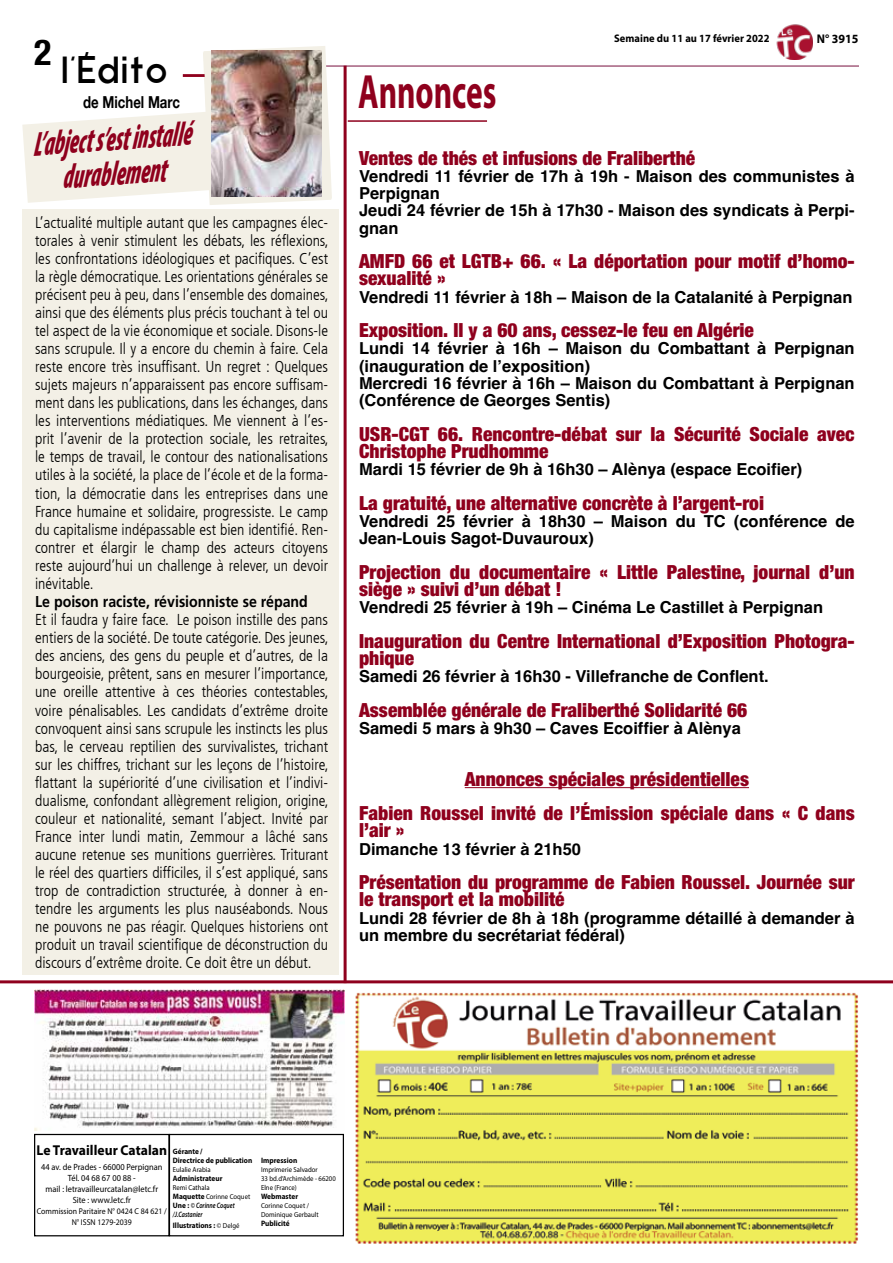
<style>
.page{position:relative;width:893px;height:1263px;background:#fff}
.page>*{position:absolute;margin:0;border:0;box-sizing:border-box;transform-origin:0 0}
.t1{font:700 48.3px "Myriad Pro";color:#8f001d;scale:.65 1}
.t2{font:36px "Modern Sans";color:#000}
.t3{font:700 condensed 36px "Helvetica Neue";color:#000}
.t4{font:italic 900 condensed 34.5px/34.5px "Myriad Pro";color:#8f001d;text-align:center;scale:.65 1}
.t5{font:900 condensed 19.5px/17.2px "Helvetica Neue";color:#8f001d}
.t6{font:700 16.5px/17.2px "Helvetica";color:#000}
.t7{font:700 16.5px "Helvetica Neue";color:#000;scale:.8 1}
.t8{font:300 condensed 15.75px/18px "Frutiger LT";color:#000;text-align:justify}
.t9{font:700 15.75px "Frutiger LT Std";color:#000;scale:.9 1}
.t10{font:700 14.25px "Myriad Pro";color:#000;scale:.95 1}
.t11{font:700 12.6px "Myriad Pro";color:#000;scale:.95 1}
.t12{font:700 10.95px "Myriad Pro";color:#000;scale:.95 1}
.t13{font:9px/11.1px "Myriad Pro";color:#000;text-align:center;scale:.93 1}
.t14{font:8.4px/11.1px "Myriad Pro";color:#000;text-align:center;scale:.93 1}
.t15{font:700 7.8px "Myriad Pro";color:#000;scale:.93 1}
.t16{font:700 7.8px/9px "Myriad Pro";color:#000;scale:.92 1}
.t17{font:italic 600 7.8px/9px "Myriad Pro";color:#000;scale:.76 1}
.t18{font:7.2px/9px "Myriad Pro";color:#000;scale:.93 1}
.s1{font-weight:700;font-size:7.8px}
.s2{font-weight:700;font-style:normal}
.s3{font-weight:400;font-size:7.2px}
</style>
<div class="page">
<img style="left:776px;top:24px;width:36px;height:35px">
<hr style="left:291px;top:66px;width:568px;height:1px;background:#78103d">
<hr style="left:344px;top:66px;width:3px;height:917px;background:#8f001d">
<div style="left:22px;top:209px;width:316px;height:766px;background:#f3f0e6"></div>
<hr style="left:0;top:980px;width:893px;height:3px;background:#8f001d">
<div style="left:34px;top:1134px;width:136px;height:102px;border:1px solid #000"></div>
<div style="left:169px;top:1134px;width:175px;height:102px;border:1px solid #000"></div>
<hr style="left:348px;top:120px;width:139px;height:2px;background:#8f001d">
<img style="left:355px;top:992px;width:504px;height:251px">
<svg style="left:22px;top:46px;width:310px;height:159px"></svg>
<img style="left:211px;top:51px;width:110px;height:146px">
<hr style="left:465px;top:787px;width:284px;height:1px;background:#8f001d">
<img style="left:34px;top:989px;width:310px;height:141px">
<h2 class="t3" style="left:34px;top:22px;width:19px">2</h2>
<h2 class="t2" style="left:61px;top:52px;width:108px">l'Édito</h2>
<p class="t7" style="left:83px;top:92px;width:122px">de Michel Marc</p>
<h3 class="t4" style="left:31px;top:126px;width:246px;rotate:-4deg">L’abject s’est installé durablement</h3>
<p class="t8" style="left:35px;top:213px;width:295px">L’actualité multiple autant que les campagnes élec&shy;torales à venir stimulent les débats, les réflexions, les confrontations idéologiques et pacifiques. C’est la règle démocratique. Les orientations générales se précisent peu à peu, dans l’ensemble des domaines, ainsi que des éléments plus précis touchant à tel ou tel aspect de la vie économique et sociale. Disons-le sans scrupule. Il y a encore du chemin à faire. Cela reste encore très insuffisant. Un regret : Quelques sujets majeurs n’apparaissent pas encore suffisam&shy;ment dans les publications, dans les échanges, dans les interventions médiatiques. Me viennent à l’es&shy;prit l’avenir de la protection sociale, les retraites, le temps de travail, le contour des nationalisations utiles à la société, la place de l’école et de la forma&shy;tion, la démocratie dans les entreprises dans une France humaine et solidaire, progressiste. Le camp du capitalisme indépassable est bien identifié. Ren&shy;contrer et élargir le champ des acteurs citoyens reste aujourd’hui un challenge à relever, un devoir inévitable.</p>
<p class="t9" style="left:35px;top:592px;width:305px">Le poison raciste, révisionniste se répand</p>
<p class="t8" style="left:35px;top:611px;width:295px">Et il faudra y faire face. Le poison instille des pans entiers de la société. De toute catégorie. Des jeunes, des anciens, des gens du peuple et d’autres, de la bourgeoisie, prêtent, sans en mesurer l’importance, une oreille attentive à ces théories contestables, voire pénalisables. Les candidats d’extrême droite convoquent ainsi sans scrupule les instincts les plus bas, le cerveau reptilien des survivalistes, trichant sur les chiffres, trichant sur les leçons de l’histoire, flattant la supériorité d’une civilisation et l’indivi&shy;dualisme, confondant allègrement religion, origine, couleur et nationalité, semant l’abject. Invité par France inter lundi matin, Zemmour a lâché sans aucune retenue ses munitions guerrières. Triturant le réel des quartiers difficiles, il s’est appliqué, sans trop de contradiction structurée, à donner à en&shy;tendre les arguments les plus nauséabonds. Nous ne pouvons ne pas réagir. Quelques historiens ont produit un travail scientifique de déconstruction du discours d’extrême droite. Ce doit être un début.</p>
<h1 class="t1" style="left:358px;top:60px;width:214px">Annonces</h1>
<p class="t12" style="left:614px;top:32px;width:165px">Semaine du 11 au 17 février 2022</p>
<p class="t11" style="left:817px;top:31px;width:45px">N° 3915</p>
<p class="t5" style="left:359px;top:149px;width:338px">Ventes de thés et infusions de Fraliberthé</p>
<p class="t6" style="left:359px;top:169px;width:497px">Vendredi 11 février de 17h à 19h - Maison des communistes à Perpignan<br>Jeudi 24 février de 15h à 17h30 - Maison des syndicats à Perpi&shy;gnan</p>
<p class="t5" style="left:359px;top:252px;width:497px">AMFD 66 et LGTB+ 66. « La déportation pour motif d’homo&shy;sexualité »</p>
<p class="t6" style="left:359px;top:290px;width:495px">Vendredi 11 février à 18h – Maison de la Catalanité à Perpignan</p>
<p class="t5" style="left:359px;top:321px;width:396px">Exposition. Il y a 60 ans, cessez-le feu en Algérie</p>
<p class="t6" style="left:359px;top:342px;width:497px">Lundi 14 février à 16h – Maison du Combattant à Perpignan (inauguration de l’exposition)<br>Mercredi 16 février à 16h – Maison du Combattant à Perpignan (Conférence de Georges Sentis)</p>
<p class="t5" style="left:359px;top:425px;width:497px">USR-CGT 66. Rencontre-débat sur la Sécurité Sociale avec<br>Christophe Prudhomme</p>
<p class="t6" style="left:359px;top:462px;width:445px">Mardi 15 février de 9h à 16h30 – Alènya (espace Ecoifier)</p>
<p class="t5" style="left:359px;top:494px;width:406px">La gratuité, une alternative concrète à l’argent-roi</p>
<p class="t6" style="left:359px;top:514px;width:497px">Vendredi 25 février à 18h30 – Maison du TC (conférence de<br>Jean-Louis Sagot-Duvauroux)</p>
<p class="t5" style="left:359px;top:563px;width:497px">Projection du documentaire « Little Palestine, journal d’un siège » suivi d’un débat !</p>
<p class="t6" style="left:359px;top:600px;width:466px">Vendredi 25 février à 19h – Cinéma Le Castillet à Perpignan</p>
<p class="t5" style="left:359px;top:632px;width:497px">Inauguration du Centre International d’Exposition Photogra&shy;phique</p>
<p class="t6" style="left:359px;top:669px;width:411px">Samedi 26 février à 16h30 - Villefranche de Conflent.</p>
<p class="t5" style="left:359px;top:701px;width:390px">Assemblée générale de Fraliberthé Solidarité 66</p>
<p class="t6" style="left:359px;top:721px;width:383px">Samedi 5 mars à 9h30 – Caves Ecoiffier à Alènya</p>
<p class="t5" style="left:359px;top:761px;width:497px;line-height:34.5px;text-align:center">Annonces spéciales présidentielles<br>Fabien Roussel invité de l’Émission spéciale dans « C dans</p>
<p class="t5" style="left:359px;top:821px;width:47px">l’air »</p>
<p class="t6" style="left:359px;top:842px;width:223px">Dimanche 13 février à 21h50</p>
<p class="t5" style="left:359px;top:873px;width:497px">Présentation du programme de Fabien Roussel. Journée sur le transport et la mobilité</p>
<p class="t6" style="left:359px;top:911px;width:497px">Lundi 28 février de 8h à 18h (programme détaillé à demander à un membre du secrétariat fédéral)</p>
<p class="t10" style="left:37px;top:1141px;width:139px">Le Travailleur Catalan</p>
<p class="t13" style="left:41px;top:1161px;width:132px">44 av. de Prades - 66000 Perpignan<br>Tél. 04 68 67 00 88 -<br>mail : letravailleurcatalan@letc.fr<br>Site : www.letc.fr</p>
<p class="t14" style="left:37px;top:1206px;width:141px">Commission Paritaire N° 0424 C 84 621 /<br>N° ISSN 1279-2039</p>
<p class="t16" style="left:173px;top:1147px;width:88px">Gérante /<br>Directrice de publication</p>
<p class="t18" style="left:173px;top:1165px;width:42px">Eulalie Arabia</p>
<p class="t15" style="left:173px;top:1173px;width:55px">Administrateur</p>
<p class="t18" style="left:173px;top:1183px;width:85px">Remi Cathala<br><span class="s1">Maquette</span> Corinne Coquet</p>
<p class="t17" style="left:173px;top:1201px;width:83px"><span class="s2">Une :</span> © Corinne Coquet /J.Castanier</p>
<p class="t15" style="left:173px;top:1220px;width:73px">Illustrations : <span class="s3">© Delgé</span></p>
<p class="t15" style="left:261px;top:1155px;width:40px">Impression</p>
<p class="t18" style="left:261px;top:1165px;width:82px">Imprimerie Salvador<br>33 bd.d’Archimède - 66200<br>Elne (France)</p>
<p class="t15" style="left:261px;top:1191px;width:41px">Webmaster</p>
<p class="t18" style="left:261px;top:1201px;width:63px">Corinne Coquet /<br>Dominique Gerbault</p>
<p class="t15" style="left:261px;top:1218px;width:32px">Publicité</p>
</div>
